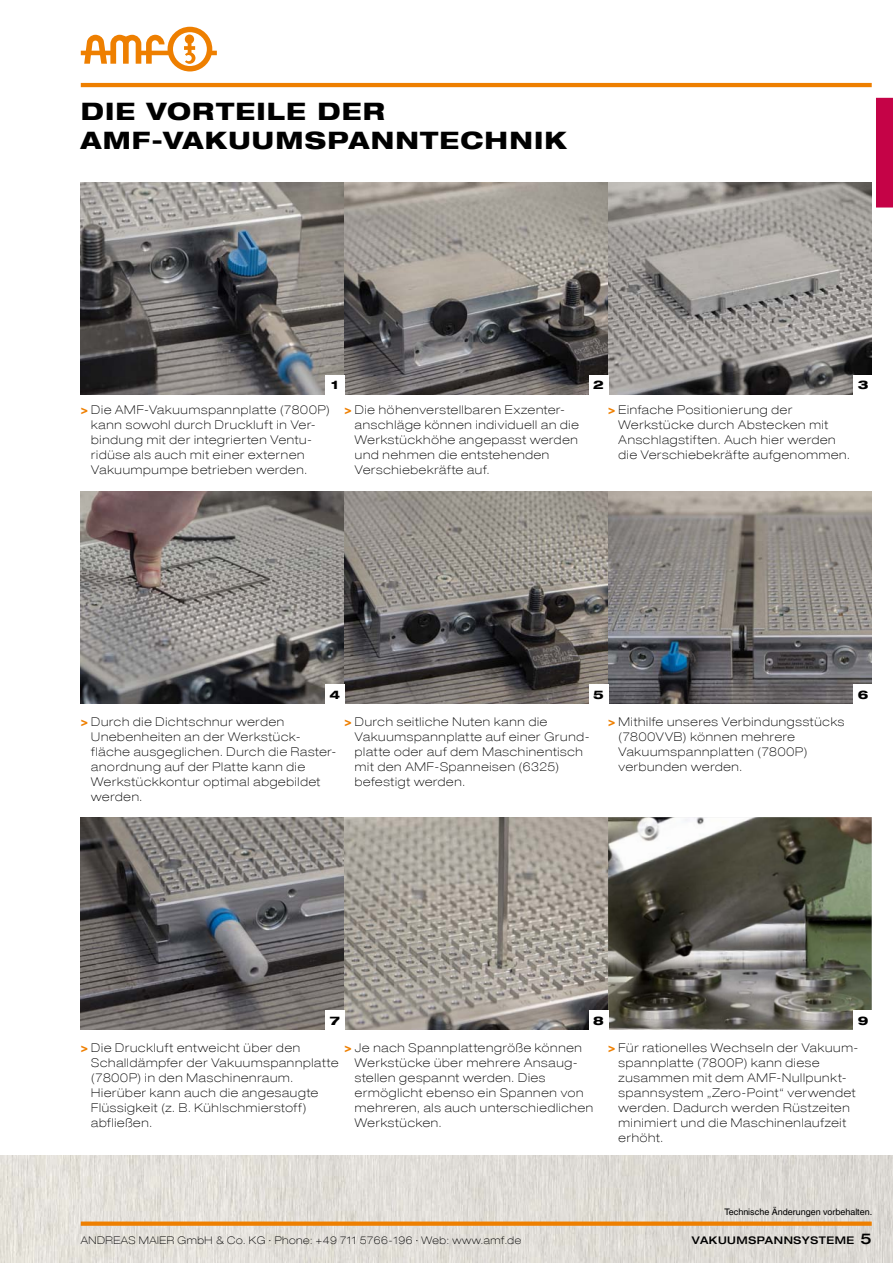
<style>
.page{position:relative;width:893px;height:1263px;background:#fff}
.page>*{position:absolute;margin:0;border:0;box-sizing:border-box;transform-origin:0 0}
.t1{font:800 expanded 24px/28.8px "Helvetica Neue LT Com";letter-spacing:.05em;color:#000}
.t2{font:100 expanded 12px/15px "Helvetica Neue LT Com";letter-spacing:.065em;color:#000}
.t3{font:800 expanded 12px "Helvetica Neue LT Com";color:#000}
.t4{font:100 expanded 10.5px "Helvetica Neue LT Com";letter-spacing:.05em;color:#000}
.t5{font:500 expanded 10.5px "Helvetica Neue LT Com";letter-spacing:.05em;color:#000}
.t6{font:9px "Helvetica World";color:#000}
.s1{font-weight:800;color:#ee7f00}
.s2{font-size:15px}
</style>
<div class="page">
<img style="left:0;top:1155px;width:893px;height:108px">
<hr style="left:81px;top:83px;width:791px;height:4px;background:#ee7f00">
<svg style="left:81px;top:27px;width:136px;height:44px"></svg>
<div style="left:81px;top:1221px;width:791px;height:5px;background:#ee7f00"></div>
<img style="left:81px;top:182px;width:791px;height:213px">
<img style="left:81px;top:491px;width:791px;height:213px">
<img style="left:81px;top:817px;width:263px;height:213px">
<svg style="left:344px;top:817px;width:264px;height:213px;background:#a49e95"></svg>
<svg style="left:608px;top:817px;width:264px;height:213px;background:#65655b"></svg>
<div style="left:325px;top:375px;width:19px;height:20px;background:#fff"></div>
<div style="left:589px;top:375px;width:19px;height:20px;background:#fff"></div>
<div style="left:325px;top:685px;width:19px;height:19px;background:#fff"></div>
<div style="left:589px;top:685px;width:19px;height:19px;background:#fff"></div>
<div style="left:589px;top:1011px;width:19px;height:19px;background:#fff"></div>
<div style="left:325px;top:1011px;width:19px;height:19px;background:#fff"></div>
<div style="left:854px;top:375px;width:19px;height:20px;background:#fff"></div>
<div style="left:854px;top:685px;width:19px;height:19px;background:#fff"></div>
<div style="left:854px;top:1011px;width:19px;height:19px;background:#fff"></div>
<div style="left:876px;top:98px;width:17px;height:109px;background:#c50347"></div>
<h1 class="t1" style="left:81px;top:97px;width:306px">DIE VORTEILE DER<br>AMF</h1>
<h1 class="t1" style="left:152px;top:125px;width:416px">-VAKUUMSPANNTECHNIK</h1>
<p class="t3" style="left:331px;top:377px;width:9px">1</p>
<p class="t3" style="left:593px;top:377px;width:12px">2</p>
<p class="t2" style="left:91px;top:402px;width:240px;text-indent:-10px"><span class="s1">&gt;</span> Die AMF-Vakuumspannplatte (7800P) kann sowohl durch Druckluft in Ver&shy;bindung mit der integrierten Ventu&shy;ridüse als auch mit einer externen Vakuumpumpe betrieben werden.</p>
<p class="t2" style="left:355px;top:402px;width:225px;text-indent:-10px"><span class="s1">&gt;</span> Die höhenverstellbaren Exzenter&shy;anschläge können individuell an die<br>Werkstückhöhe angepasst werden und nehmen die entstehenden<br>Verschiebekräfte auf.</p>
<p class="t2" style="left:619px;top:402px;width:233px;text-indent:-10px"><span class="s1">&gt;</span> Einfache Positionierung der Werkstücke durch Abstecken mit Anschlagstiften. Auch hier werden die Verschiebekräfte aufgenommen.</p>
<p class="t3" style="left:858px;top:377px;width:12px">3</p>
<p class="t3" style="left:330px;top:686px;width:12px">4</p>
<p class="t3" style="left:593px;top:686px;width:12px">5</p>
<p class="t2" style="left:91px;top:714px;width:246px;text-indent:-10px"><span class="s1">&gt;</span> Durch die Dichtschnur werden<br>Unebenheiten an der Werkstück&shy;fläche ausgeglichen. Durch die Raster&shy;anordnung auf der Platte kann die<br>Werkstückkontur optimal abgebildet werden.</p>
<p class="t2" style="left:355px;top:714px;width:236px;text-indent:-10px"><span class="s1">&gt;</span> Durch seitliche Nuten kann die<br>Vakuumspannplatte auf einer Grund&shy;platte oder auf dem Maschinentisch mit den AMF-Spanneisen (6325) befestigt werden.</p>
<p class="t2" style="left:619px;top:714px;width:227px;text-indent:-10px"><span class="s1">&gt;</span> Mithilfe unseres Verbindungsstücks (7800VVB) können mehrere<br>Vakuumspannplatten (7800P) verbunden werden.</p>
<p class="t3" style="left:858px;top:686px;width:12px">6</p>
<p class="t3" style="left:330px;top:1012px;width:11px">7</p>
<p class="t3" style="left:593px;top:1012px;width:12px">8</p>
<p class="t3" style="left:858px;top:1012px;width:12px">9</p>
<p class="t2" style="left:91px;top:1040px;width:249px;text-indent:-10px"><span class="s1">&gt;</span> Die Druckluft entweicht über den<br>Schalldämpfer der Vakuumspannplatte (7800P) in den Maschinenraum.<br>Hierüber kann auch die angesaugte<br>Flüssigkeit (z. B. Kühlschmierstoff) abfließen.</p>
<p class="t2" style="left:355px;top:1040px;width:240px;text-indent:-10px"><span class="s1">&gt;</span> Je nach Spannplattengröße können<br>Werkstücke über mehrere Ansaug&shy;stellen gespannt werden. Dies ermöglicht ebenso ein Spannen von mehreren, als auch unterschiedlichen<br>Werkstücken.</p>
<p class="t2" style="left:619px;top:1040px;width:241px;text-indent:-10px"><span class="s1">&gt;</span> Für rationelles Wechseln der Vakuum&shy;spannplatte (7800P) kann diese zusammen mit dem AMF-Nullpunkt&shy;spannsystem „Zero-Point“ verwendet werden. Dadurch werden Rüstzeiten minimiert und die Maschinenlaufzeit erhöht.</p>
<p class="t6" style="left:724px;top:1207px;width:149px">Technische Änderungen vorbehalten.</p>
<p class="t4" style="left:81px;top:1233px;width:442px">ANDREAS MAIER GmbH &amp; Co. KG ∙ Phone: +49 711 5766-196 ∙ Web: www.amf.de</p>
<p class="t5" style="left:692px;top:1233px;width:181px">VAKUUMSPANNSYSTEME <span class="s2">5</span></p>
</div>
